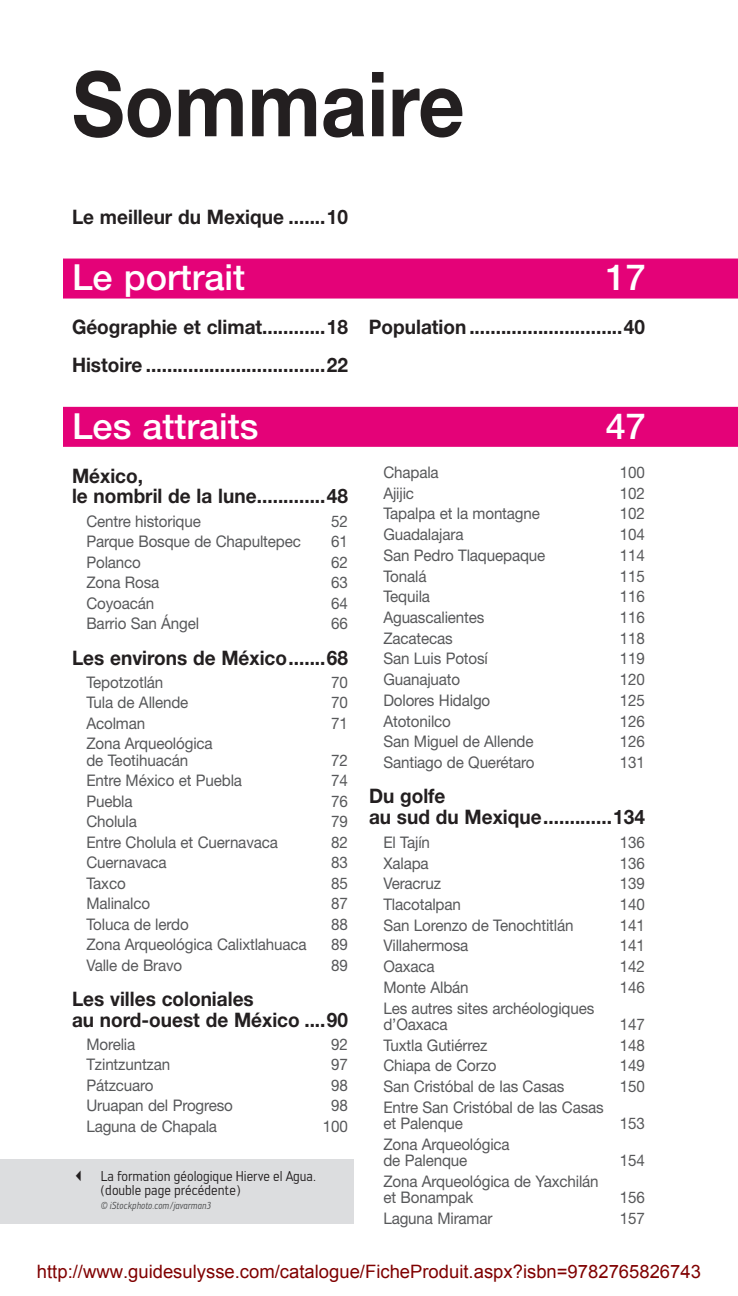
<style>
.page{position:relative;width:738px;height:1296px;background:#fff}
.page>*{position:absolute;margin:0;border:0;box-sizing:border-box;transform-origin:0 0}
.t1{font:700 90px "Helvetica Neue LT Std";color:#231f20;scale:.9 1}
.t2{font:500 36px "Helvetica Neue LT Std";color:#fff}
.t3{font:700 20px/20.8px "Helvetica Neue LT Std";color:#231f20;scale:.95 1}
.t4{font:18.4px "Arial";color:#800000}
.t5{font:16px/16.4px "Helvetica Neue LT Std";letter-spacing:-.01em;color:#57585a;scale:.95 1}
.t6{font:14px/14px "Engel";color:#231f20;scale:.95 1}
.t7{font:italic 10px "Engel";color:#4b4c4d;scale:.88 1}
</style>
<div class="page">
<div style="left:63px;top:259px;width:675px;height:40px;background:#e40278"></div>
<div style="left:63px;top:407px;width:675px;height:40px;background:#e40278"></div>
<div style="left:0;top:1159px;width:353px;height:65px;background:#dcdddf"></div>
<h1 class="t1" style="left:72px;top:49px;width:438px">Sommaire</h1>
<p class="t3" style="left:72px;top:206px;width:292px">Le meilleur du Mexique .......10</p>
<h2 class="t2" style="left:72px;top:256px;width:175px">Le portrait</h2>
<h2 class="t2" style="left:606px;top:256px;width:42px">17</h2>
<p class="t3" style="left:72px;top:308px;width:292px;line-height:38px">Géographie et climat............18<br>Histoire ..................................22</p>
<p class="t3" style="left:369px;top:316px;width:292px">Population .............................40</p>
<h2 class="t2" style="left:72px;top:404px;width:188px">Les attraits</h2>
<h2 class="t2" style="left:606px;top:404px;width:42px">47</h2>
<p class="t3" style="left:72px;top:465px;width:292px">México,<br>le nombril de la lune.............48</p>
<p class="t5" style="left:86px;top:513px;width:122px">Centre historique</p>
<p class="t5" style="left:331px;top:513px;width:19px">52</p>
<p class="t5" style="left:86px;top:533px;width:227px">Parque Bosque de Chapultepec</p>
<p class="t5" style="left:331px;top:533px;width:19px">61</p>
<p class="t5" style="left:86px;top:554px;width:59px">Polanco</p>
<p class="t5" style="left:331px;top:554px;width:19px">62</p>
<p class="t5" style="left:86px;top:574px;width:78px">Zona Rosa</p>
<p class="t5" style="left:331px;top:574px;width:19px">63</p>
<p class="t5" style="left:86px;top:595px;width:73px">Coyoacán</p>
<p class="t5" style="left:331px;top:595px;width:19px">64</p>
<p class="t5" style="left:86px;top:615px;width:120px">Barrio San Ángel</p>
<p class="t5" style="left:331px;top:615px;width:19px">66</p>
<p class="t3" style="left:72px;top:647px;width:292px">Les environs de México.......68</p>
<p class="t5" style="left:86px;top:674px;width:83px">Tepotzotlán</p>
<p class="t5" style="left:331px;top:674px;width:19px">70</p>
<p class="t5" style="left:86px;top:694px;width:109px">Tula de Allende</p>
<p class="t5" style="left:331px;top:694px;width:19px">70</p>
<p class="t5" style="left:86px;top:715px;width:63px">Acolman</p>
<p class="t5" style="left:331px;top:715px;width:19px">71</p>
<p class="t5" style="left:86px;top:735px;width:135px">Zona Arqueológica de Teotihuacán</p>
<p class="t5" style="left:383px;top:464px;width:60px">Chapala</p>
<p class="t5" style="left:620px;top:464px;width:28px">100</p>
<p class="t5" style="left:383px;top:485px;width:34px">Ajijic</p>
<p class="t5" style="left:620px;top:485px;width:28px">102</p>
<p class="t5" style="left:383px;top:505px;width:166px">Tapalpa et la montagne</p>
<p class="t5" style="left:620px;top:505px;width:28px">102</p>
<p class="t5" style="left:383px;top:526px;width:86px">Guadalajara</p>
<p class="t5" style="left:620px;top:526px;width:28px">104</p>
<p class="t5" style="left:383px;top:547px;width:172px">San Pedro Tlaquepaque</p>
<p class="t5" style="left:620px;top:547px;width:28px">114</p>
<p class="t5" style="left:383px;top:567px;width:47px">Tonalá</p>
<p class="t5" style="left:620px;top:567px;width:28px">115</p>
<p class="t5" style="left:383px;top:588px;width:51px">Tequila</p>
<p class="t5" style="left:620px;top:588px;width:28px">116</p>
<p class="t5" style="left:383px;top:609px;width:108px">Aguascalientes</p>
<p class="t5" style="left:620px;top:609px;width:28px">116</p>
<p class="t5" style="left:383px;top:630px;width:75px">Zacatecas</p>
<p class="t5" style="left:620px;top:630px;width:28px">118</p>
<p class="t5" style="left:383px;top:650px;width:112px">San Luis Potosí</p>
<p class="t5" style="left:620px;top:650px;width:28px">119</p>
<p class="t5" style="left:383px;top:671px;width:82px">Guanajuato</p>
<p class="t5" style="left:620px;top:671px;width:28px">120</p>
<p class="t5" style="left:383px;top:692px;width:114px">Dolores Hidalgo</p>
<p class="t5" style="left:620px;top:692px;width:28px">125</p>
<p class="t5" style="left:383px;top:712px;width:73px">Atotonilco</p>
<p class="t5" style="left:620px;top:712px;width:28px">126</p>
<p class="t5" style="left:383px;top:733px;width:160px">San Miguel de Allende</p>
<p class="t5" style="left:620px;top:733px;width:28px">126</p>
<p class="t5" style="left:383px;top:754px;width:161px">Santiago de Querétaro</p>
<p class="t5" style="left:620px;top:754px;width:28px">131</p>
<p class="t3" style="left:369px;top:785px;width:292px">Du golfe<br>au sud du Mexique.............134</p>
<p class="t5" style="left:383px;top:834px;width:51px">El Tajín</p>
<p class="t5" style="left:620px;top:834px;width:28px">136</p>
<p class="t5" style="left:383px;top:855px;width:49px">Xalapa</p>
<p class="t5" style="left:620px;top:855px;width:28px">136</p>
<p class="t5" style="left:383px;top:875px;width:62px">Veracruz</p>
<p class="t5" style="left:620px;top:875px;width:28px">139</p>
<p class="t5" style="left:383px;top:896px;width:83px">Tlacotalpan</p>
<p class="t5" style="left:620px;top:896px;width:28px">140</p>
<p class="t5" style="left:383px;top:917px;width:202px">San Lorenzo de Tenochtitlán</p>
<p class="t5" style="left:620px;top:917px;width:28px">141</p>
<p class="t5" style="left:383px;top:937px;width:91px">Villahermosa</p>
<p class="t5" style="left:620px;top:937px;width:28px">141</p>
<p class="t5" style="left:383px;top:958px;width:56px">Oaxaca</p>
<p class="t5" style="left:620px;top:958px;width:28px">142</p>
<p class="t5" style="left:383px;top:979px;width:91px">Monte Albán</p>
<p class="t5" style="left:620px;top:979px;width:28px">146</p>
<p class="t5" style="left:383px;top:999px;width:224px">Les autres sites archéologiques d’Oaxaca</p>
<p class="t5" style="left:331px;top:751px;width:19px">72</p>
<p class="t5" style="left:86px;top:772px;width:165px">Entre México et Puebla</p>
<p class="t5" style="left:331px;top:772px;width:19px">74</p>
<p class="t5" style="left:86px;top:792px;width:50px">Puebla</p>
<p class="t5" style="left:331px;top:792px;width:19px">76</p>
<p class="t5" style="left:86px;top:813px;width:55px">Cholula</p>
<p class="t5" style="left:331px;top:813px;width:19px">79</p>
<p class="t5" style="left:86px;top:833px;width:203px">Entre Cholula et Cuernavaca</p>
<p class="t5" style="left:331px;top:833px;width:19px">82</p>
<p class="t5" style="left:86px;top:854px;width:86px">Cuernavaca</p>
<p class="t5" style="left:331px;top:854px;width:19px">83</p>
<p class="t5" style="left:86px;top:874px;width:43px">Taxco</p>
<p class="t5" style="left:331px;top:874px;width:19px">85</p>
<p class="t5" style="left:86px;top:895px;width:69px">Malinalco</p>
<p class="t5" style="left:331px;top:895px;width:19px">87</p>
<p class="t5" style="left:86px;top:915px;width:109px">Toluca de lerdo</p>
<p class="t5" style="left:331px;top:915px;width:19px">88</p>
<p class="t5" style="left:86px;top:936px;width:233px">Zona Arqueológica Calixtlahuaca</p>
<p class="t5" style="left:331px;top:936px;width:19px">89</p>
<p class="t5" style="left:86px;top:956px;width:103px">Valle de Bravo</p>
<p class="t5" style="left:331px;top:956px;width:19px">89</p>
<p class="t3" style="left:72px;top:988px;width:292px">Les villes coloniales<br>au nord-ouest de México ....90</p>
<p class="t5" style="left:86px;top:1036px;width:53px">Morelia</p>
<p class="t5" style="left:331px;top:1036px;width:19px">92</p>
<p class="t5" style="left:86px;top:1056px;width:90px">Tzintzuntzan</p>
<p class="t5" style="left:331px;top:1056px;width:19px">97</p>
<p class="t5" style="left:86px;top:1077px;width:72px">Pátzcuaro</p>
<p class="t5" style="left:331px;top:1077px;width:19px">98</p>
<p class="t5" style="left:86px;top:1097px;width:156px">Uruapan del Progreso</p>
<p class="t5" style="left:331px;top:1097px;width:19px">98</p>
<p class="t5" style="left:86px;top:1118px;width:139px">Laguna de Chapala</p>
<p class="t5" style="left:323px;top:1118px;width:28px">100</p>
<p class="t5" style="left:620px;top:1016px;width:28px">147</p>
<p class="t5" style="left:383px;top:1037px;width:111px">Tuxtla Gutiérrez</p>
<p class="t5" style="left:620px;top:1037px;width:28px">148</p>
<p class="t5" style="left:383px;top:1057px;width:121px">Chiapa de Corzo</p>
<p class="t5" style="left:620px;top:1057px;width:28px">149</p>
<p class="t5" style="left:383px;top:1078px;width:192px">San Cristóbal de las Casas</p>
<p class="t5" style="left:620px;top:1078px;width:28px">150</p>
<p class="t5" style="left:383px;top:1099px;width:233px">Entre San Cristóbal de las Casas et Palenque</p>
<p class="t5" style="left:620px;top:1115px;width:28px">153</p>
<p class="t6" style="left:101px;top:1169px;width:228px;text-indent:-29px">✓ La formation géologique Hierve el Agua. (double page précédente)</p>
<p class="t7" style="left:101px;top:1199px;width:127px">© iStockphoto.com/javarman3</p>
<p class="t5" style="left:383px;top:1136px;width:135px">Zona Arqueológica de Palenque</p>
<p class="t5" style="left:383px;top:1173px;width:228px">Zona Arqueológica de Yaxchilán et Bonampak</p>
<p class="t5" style="left:620px;top:1152px;width:28px">154</p>
<p class="t5" style="left:620px;top:1189px;width:28px">156</p>
<p class="t5" style="left:383px;top:1210px;width:116px">Laguna Miramar</p>
<p class="t5" style="left:620px;top:1210px;width:28px">157</p>
<p class="t4" style="left:37px;top:1259px;width:666px">http://www.guidesulysse.com/catalogue/FicheProduit.aspx?isbn=9782765826743</p>
</div>
